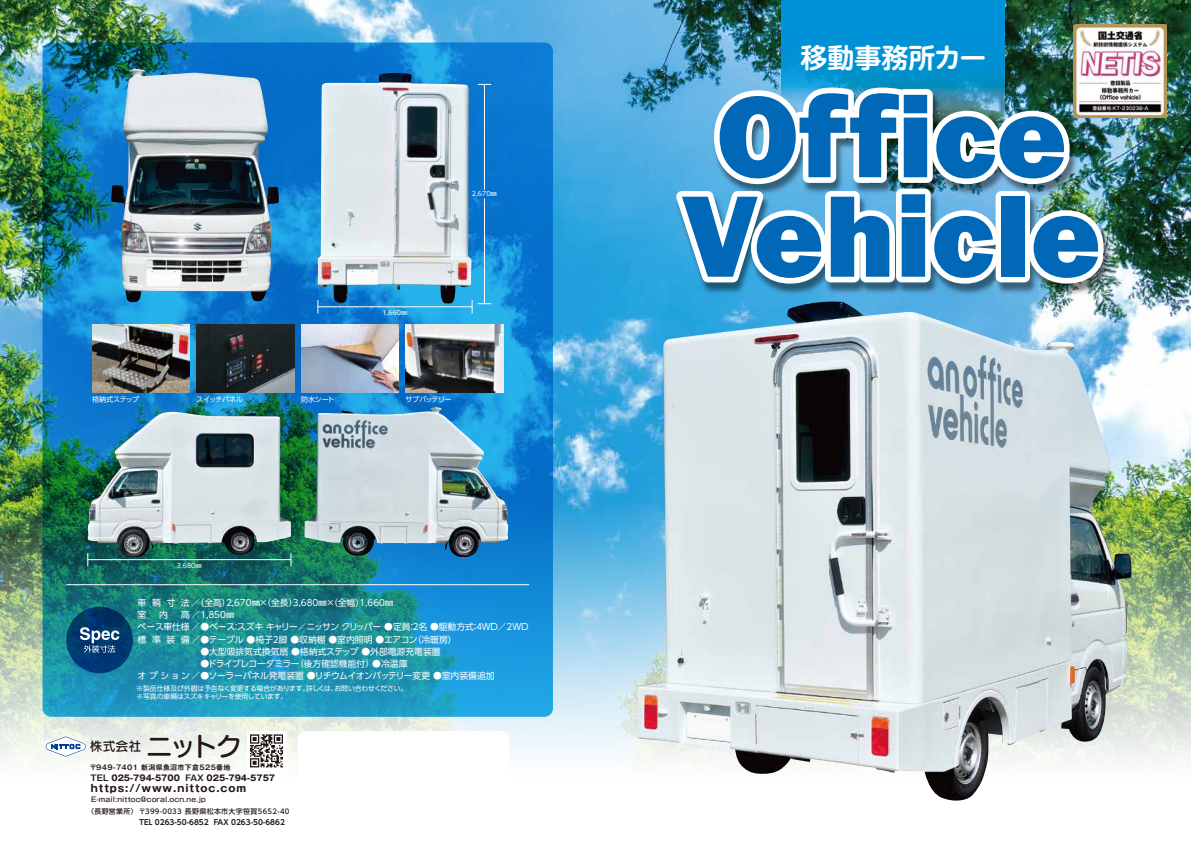
<style>
.page{position:relative;width:1191px;height:842px;background:#fff}
.page>*{position:absolute;margin:0;border:0;box-sizing:border-box;transform-origin:0 0}
.t1{font:120px/99.5px "Franklin Gothic URW Hea";color:#0068b6}
.t2{font:700 27px "UD Shin M Go Pr 6 N De";color:#fff}
.t3{font:12.9px "Seurat Pro N DB";color:#221714}
.t4{font:700 10.3px "Gothic MB101 Pr 6 N";letter-spacing:.09em;color:#221714}
.t5{font:8.8px/12.2px "UD Shin Go Pr 6 N";letter-spacing:-.005em;color:#fff}
.t6{font:700 8.2px "Gothic MB101 Pr 6 N";color:#221714}
.t7{font:700 7.4px "UD Shin Go Pro De";color:#221714}
.t8{font:7.1px "UD Shin Go Pr 6 N";letter-spacing:-.045em;color:#fff}
.t9{font:7.1px "UD Shin Go Pr 6 N";letter-spacing:-.1em;color:#fff}
.t10{font:500 6.9px "UD Shin Go Pro";letter-spacing:.05em;color:#221714}
.t11{font:500 6.9px "Gothic MB101 Pr 6 N";letter-spacing:.015em;color:#221714}
.t12{font:700 6.9px "Gothic MB101 Pr 6 N De";letter-spacing:.05em;color:#221714}
.t13{font:6.8px/8.1px "UD Shin Go Pr 6 N";letter-spacing:-.015em;color:#fff}
.t14{font:6.4px "UD Shin Go Pr 6 N";color:#fff}
.s1{font-size:25.7px}
.s2{font-family:"Gothic MB101 Pr 6 N De"}
</style>
<div class="page">
<img style="left:0;top:0;width:1191px;height:499px">
<img style="left:0;top:499px;width:1191px;height:263px">
<div style="left:781px;top:0;width:224px;height:124px;background:#0092d7"></div>
<img style="left:43px;top:43px;width:510px;height:674px;border-radius:9px">
<svg style="left:45px;top:735px;width:42px;height:23px"></svg>
<svg style="left:298px;top:731px;width:211px;height:31px"></svg>
<div style="left:247px;top:731px;width:39px;height:40px;background:#fff"></div>
<svg style="left:250px;top:734px;width:33px;height:33px"></svg>
<img style="left:672px;top:72px;width:445px;height:230px">
<img style="left:666px;top:82px;width:446px;height:210px">
<img style="left:637px;top:302px;width:494px;height:499px">
<img style="left:686px;top:712px;width:44px;height:30px">
<img style="left:1073px;top:24px;width:93px;height:93px">
<img style="left:318px;top:73px;width:154px;height:231px">
<img style="left:304px;top:408px;width:146px;height:148px">
<img style="left:111px;top:69px;width:161px;height:234px">
<img style="left:88px;top:412px;width:183px;height:145px">
<img style="left:301px;top:325px;width:98px;height:67px">
<img style="left:92px;top:325px;width:98px;height:67px">
<img style="left:405px;top:325px;width:98px;height:67px">
<hr style="left:318px;top:307px;width:154px;height:1px;background:#fff">
<svg style="left:318px;top:300px;width:1px;height:13px"></svg>
<hr style="left:88px;top:559px;width:203px;height:1px;background:#fff">
<svg style="left:88px;top:553px;width:1px;height:13px"></svg>
<svg style="left:291px;top:553px;width:1px;height:13px"></svg>
<hr style="left:484px;top:84px;width:1px;height:106px;background:#fff">
<svg style="left:472px;top:300px;width:19px;height:13px"></svg>
<svg style="left:478px;top:84px;width:13px;height:1px"></svg>
<hr style="left:484px;top:198px;width:1px;height:106px;background:#fff">
<img style="left:146px;top:270px;width:35px;height:17px">
<img style="left:347px;top:269px;width:31px;height:16px">
<hr style="left:66px;top:584px;width:463px;height:1px;background:#fff">
<svg style="left:66px;top:607px;width:67px;height:66px;background:#00386d"></svg>
<svg style="left:80px;top:627px;width:39px;height:26px"></svg>
<img style="left:197px;top:325px;width:97px;height:67px">
<p class="t14" style="left:472px;top:189px;width:27px">2,670㎜</p>
<p class="t14" style="left:382px;top:307px;width:27px">1,660㎜</p>
<p class="t8" style="left:92px;top:393px;width:49px">格納式ステップ</p>
<p class="t8" style="left:196px;top:393px;width:48px">スイッチパネル</p>
<p class="t8" style="left:301px;top:393px;width:35px">防水シート</p>
<p class="t9" style="left:405px;top:393px;width:48px">サブバッテリー</p>
<p class="t14" style="left:177px;top:560px;width:27px">3,680㎜</p>
<p class="t5" style="left:138px;top:596px;width:64px">車輌寸法／室</p>
<p class="t5" style="left:196px;top:596px;width:200px">（全高）2,670㎜×（全長）3,680㎜×（全幅）1,660㎜</p>
<p class="t5" style="left:200px;top:645px;width:242px">●大型吸排気式換気扇 ●格納式ステップ ●外部電源充電装置</p>
<p class="t5" style="left:200px;top:657px;width:209px">●ドライブレコーダミラー（後方確認機能付）●冷温庫</p>
<p class="t13" style="left:136px;top:684px;width:272px">※製品仕様及び外観は予告なく変更する場合があります。詳しくは、お問い合わせください。※写真の車輛はスズキキャリーを使用しています。</p>
<p class="t5" style="left:138px;top:608px;width:393px;text-indent:43px">高／1,850㎜<br>ベース車仕様／●ベース：スズキ キャリー／ニッサン クリッパー ●定員：２名 ●駆動方式：４ＷＤ／2ＷＤ標 準 装 備／●テーブル ●椅子2脚 ●収納棚 ●室内照明 ●エアコン（冷暖房）</p>
<p class="t5" style="left:137px;top:669px;width:359px">オプション／●ソーラーパネル発電装置 ●リチウムイオンバッテリー変更 ●室内装備追加</p>
<p class="t5" style="left:159px;top:608px;width:10px">内</p>
<h3 class="t3" style="left:90px;top:737px;width:154px">株式会社<span class="s1">ニットク</span></h3>
<p class="t12" style="left:90px;top:761px;width:142px">〒949-7401 新潟県魚沼市下倉525番地</p>
<p class="t6" style="left:91px;top:771px;width:186px"><span class="s2">TEL</span> 025-794-5700 <span class="s2">FAX</span> 025-794-5757</p>
<p class="t11" style="left:91px;top:793px;width:116px">E-mail:nittoc@coral.ocn.ne.jp</p>
<p class="t4" style="left:91px;top:780px;width:157px">https://www.nittoc.com</p>
<p class="t10" style="left:87px;top:806px;width:204px">〈長野営業所〉 〒399-0033 長野県松本市大字笹賀5652-40</p>
<p class="t7" style="left:139px;top:816px;width:147px">TEL 0263-50-6852 FAX 0263-50-6862</p>
<h2 class="t2" style="left:800px;top:35px;width:188px">移動事務所カー</h2>
<h1 class="t1" style="left:682px;top:84px;width:420px">Office<br>Vehicle</h1>
</div>
